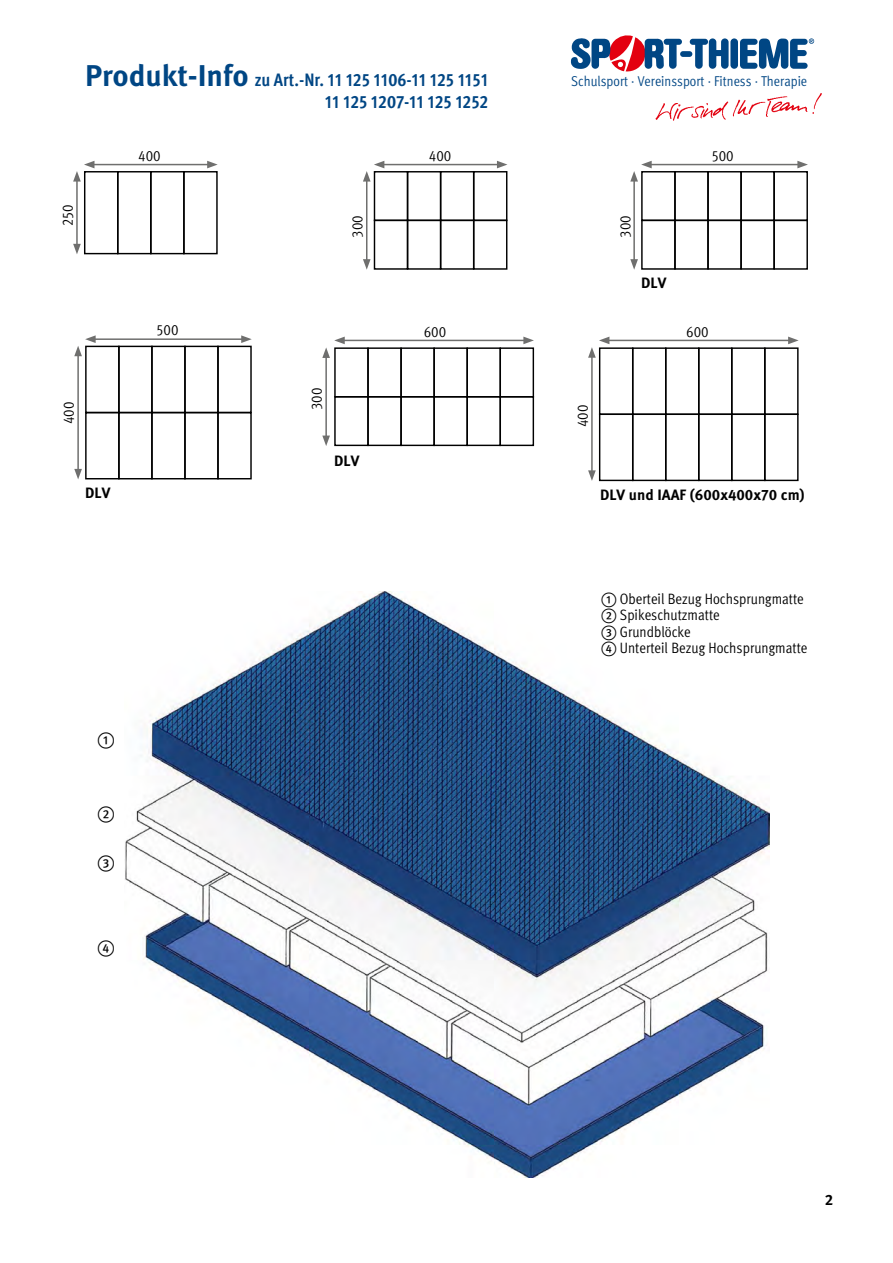
<style>
.page{position:relative;width:893px;height:1263px;background:#fff}
.page>*{position:absolute;margin:0;border:0;box-sizing:border-box;transform-origin:0 0}
.t1{font:700 condensed 18px/21.6px "Meta Pro";color:#004684;text-align:right}
.t2{font:16.5px "European Pi One";color:#000}
.t3{font:15px/16.5px "Meta Pro Cond Norm";color:#000}
.t4{font:700 15px "Meta Pro";color:#000}
.t5{font:14.25px "Meta Pro Cond Norm";color:#004684}
.s1{font-stretch:normal;font-size:30px}
.s2{font-family:"European Pi One"}
</style>
<div class="page">
<img style="left:655px;top:93px;width:167px;height:28px">
<div style="left:680px;top:51px;width:12px;height:6px;background:#004684;border-radius:3px"></div>
<div style="left:730px;top:38px;width:8px;height:31px;background:#004684;border-radius:4px"></div>
<svg style="left:690px;top:38px;width:39px;height:31px"></svg>
<svg style="left:740px;top:38px;width:74px;height:31px"></svg>
<svg style="left:571px;top:35px;width:111px;height:36px"></svg>
<img style="left:125px;top:591px;width:644px;height:587px">
<hr style="left:92px;top:164px;width:117px;height:1px;background:#6f6f6e">
<svg style="left:207px;top:161px;width:11px;height:7px"></svg>
<hr style="left:76px;top:179px;width:2px;height:67px;background:#6f6f6e">
<svg style="left:73px;top:244px;width:8px;height:10px"></svg>
<svg style="left:73px;top:161px;width:21px;height:21px"></svg>
<div style="left:84px;top:171px;width:34px;height:83px;border:1px solid #000"></div>
<div style="left:150px;top:171px;width:35px;height:83px;border:1px solid #000"></div>
<div style="left:117px;top:171px;width:35px;height:83px;border:1px solid #000"></div>
<div style="left:183px;top:171px;width:35px;height:83px;border:1px solid #000"></div>
<hr style="left:382px;top:164px;width:117px;height:1px;background:#6f6f6e">
<svg style="left:497px;top:161px;width:10px;height:7px"></svg>
<hr style="left:366px;top:179px;width:1px;height:82px;background:#6f6f6e">
<svg style="left:363px;top:259px;width:8px;height:11px"></svg>
<svg style="left:363px;top:161px;width:21px;height:21px"></svg>
<div style="left:374px;top:171px;width:34px;height:50px;border:1px solid #000"></div>
<div style="left:374px;top:220px;width:34px;height:50px;border:1px solid #000"></div>
<div style="left:440px;top:171px;width:34px;height:50px;border:1px solid #000"></div>
<div style="left:440px;top:220px;width:34px;height:50px;border:1px solid #000"></div>
<div style="left:407px;top:171px;width:34px;height:50px;border:1px solid #000"></div>
<div style="left:407px;top:220px;width:34px;height:50px;border:1px solid #000"></div>
<div style="left:473px;top:171px;width:34px;height:50px;border:1px solid #000"></div>
<div style="left:473px;top:220px;width:34px;height:50px;border:1px solid #000"></div>
<hr style="left:649px;top:164px;width:151px;height:1px;background:#6f6f6e">
<svg style="left:797px;top:161px;width:11px;height:7px"></svg>
<hr style="left:633px;top:179px;width:2px;height:82px;background:#6f6f6e">
<svg style="left:630px;top:259px;width:8px;height:11px"></svg>
<svg style="left:630px;top:161px;width:22px;height:21px"></svg>
<div style="left:641px;top:171px;width:35px;height:50px;border:1px solid #000"></div>
<div style="left:641px;top:220px;width:35px;height:50px;border:1px solid #000"></div>
<div style="left:707px;top:171px;width:35px;height:50px;border:1px solid #000"></div>
<div style="left:707px;top:220px;width:35px;height:50px;border:1px solid #000"></div>
<div style="left:674px;top:171px;width:35px;height:50px;border:1px solid #000"></div>
<div style="left:674px;top:220px;width:35px;height:50px;border:1px solid #000"></div>
<div style="left:740px;top:171px;width:35px;height:50px;border:1px solid #000"></div>
<div style="left:773px;top:171px;width:35px;height:50px;border:1px solid #000"></div>
<div style="left:740px;top:220px;width:35px;height:50px;border:1px solid #000"></div>
<div style="left:773px;top:220px;width:35px;height:50px;border:1px solid #000"></div>
<hr style="left:342px;top:340px;width:184px;height:1px;background:#6f6f6e">
<svg style="left:523px;top:337px;width:11px;height:7px"></svg>
<hr style="left:325px;top:356px;width:2px;height:82px;background:#6f6f6e">
<svg style="left:322px;top:436px;width:8px;height:10px"></svg>
<svg style="left:322px;top:337px;width:23px;height:21px"></svg>
<div style="left:334px;top:347px;width:35px;height:50px;border:1px solid #000"></div>
<div style="left:334px;top:396px;width:35px;height:50px;border:1px solid #000"></div>
<div style="left:400px;top:347px;width:35px;height:50px;border:1px solid #000"></div>
<div style="left:400px;top:396px;width:35px;height:50px;border:1px solid #000"></div>
<div style="left:367px;top:347px;width:35px;height:50px;border:1px solid #000"></div>
<div style="left:367px;top:396px;width:35px;height:50px;border:1px solid #000"></div>
<div style="left:433px;top:347px;width:35px;height:50px;border:1px solid #000"></div>
<div style="left:466px;top:347px;width:35px;height:50px;border:1px solid #000"></div>
<div style="left:500px;top:347px;width:34px;height:50px;border:1px solid #000"></div>
<div style="left:433px;top:396px;width:35px;height:50px;border:1px solid #000"></div>
<div style="left:466px;top:396px;width:35px;height:50px;border:1px solid #000"></div>
<div style="left:500px;top:396px;width:34px;height:50px;border:1px solid #000"></div>
<hr style="left:93px;top:338px;width:151px;height:2px;background:#6f6f6e">
<svg style="left:241px;top:335px;width:11px;height:8px"></svg>
<hr style="left:77px;top:354px;width:2px;height:117px;background:#6f6f6e">
<svg style="left:74px;top:469px;width:8px;height:10px"></svg>
<svg style="left:74px;top:335px;width:22px;height:21px"></svg>
<div style="left:85px;top:346px;width:35px;height:67px;border:1px solid #000"></div>
<div style="left:118px;top:346px;width:35px;height:67px;border:1px solid #000"></div>
<div style="left:151px;top:346px;width:35px;height:67px;border:1px solid #000"></div>
<div style="left:184px;top:346px;width:35px;height:67px;border:1px solid #000"></div>
<div style="left:217px;top:346px;width:35px;height:67px;border:1px solid #000"></div>
<div style="left:85px;top:412px;width:35px;height:67px;border:1px solid #000"></div>
<div style="left:118px;top:412px;width:35px;height:67px;border:1px solid #000"></div>
<div style="left:151px;top:412px;width:35px;height:67px;border:1px solid #000"></div>
<div style="left:184px;top:412px;width:35px;height:67px;border:1px solid #000"></div>
<div style="left:217px;top:412px;width:35px;height:67px;border:1px solid #000"></div>
<hr style="left:607px;top:340px;width:183px;height:1px;background:#6f6f6e">
<svg style="left:788px;top:337px;width:11px;height:7px"></svg>
<hr style="left:591px;top:355px;width:2px;height:118px;background:#6f6f6e">
<svg style="left:588px;top:470px;width:8px;height:11px"></svg>
<svg style="left:588px;top:337px;width:21px;height:21px"></svg>
<div style="left:599px;top:347px;width:34px;height:68px;border:1px solid #000"></div>
<div style="left:632px;top:347px;width:34px;height:68px;border:1px solid #000"></div>
<div style="left:665px;top:347px;width:34px;height:68px;border:1px solid #000"></div>
<div style="left:698px;top:347px;width:34px;height:68px;border:1px solid #000"></div>
<div style="left:731px;top:347px;width:34px;height:68px;border:1px solid #000"></div>
<div style="left:764px;top:347px;width:35px;height:68px;border:1px solid #000"></div>
<div style="left:599px;top:414px;width:34px;height:67px;border:1px solid #000"></div>
<div style="left:632px;top:414px;width:34px;height:67px;border:1px solid #000"></div>
<div style="left:665px;top:414px;width:34px;height:67px;border:1px solid #000"></div>
<div style="left:698px;top:414px;width:34px;height:67px;border:1px solid #000"></div>
<div style="left:731px;top:414px;width:34px;height:67px;border:1px solid #000"></div>
<div style="left:764px;top:414px;width:35px;height:67px;border:1px solid #000"></div>
<p class="t1" style="left:85px;top:68px;width:405px"><span class="s1">Produkt-Info</span> zu Art.-Nr. 11 125 1106-11 125 1151<br>11 125 1207-11 125 1252</p>
<p class="t3" style="left:138px;top:146px;width:24px">400</p>
<p class="t3" style="left:429px;top:146px;width:24px">400</p>
<p class="t3" style="left:58px;top:226px;width:23px;rotate:-90deg">250</p>
<p class="t3" style="left:348px;top:238px;width:24px;rotate:-90deg">300</p>
<p class="t3" style="left:59px;top:424px;width:24px;rotate:-90deg">400</p>
<p class="t4" style="left:85px;top:481px;width:27px">DLV</p>
<p class="t3" style="left:157px;top:321px;width:23px">500</p>
<p class="t3" style="left:308px;top:410px;width:24px;rotate:-90deg">300</p>
<p class="t4" style="left:334px;top:449px;width:27px">DLV</p>
<p class="t3" style="left:424px;top:322px;width:24px">600</p>
<p class="t2" style="left:98px;top:731px;width:18px">A</p>
<p class="t2" style="left:98px;top:806px;width:18px">B</p>
<p class="t2" style="left:98px;top:855px;width:18px">C</p>
<p class="t2" style="left:98px;top:939px;width:18px">D</p>
<p class="t5" style="left:571px;top:71px;width:238px">Schulsport · Vereinssport · Fitness · Therapie</p>
<p class="t3" style="left:712px;top:146px;width:23px">500</p>
<p class="t3" style="left:616px;top:238px;width:24px;rotate:-90deg">300</p>
<p class="t4" style="left:641px;top:271px;width:27px">DLV</p>
<p class="t3" style="left:686px;top:322px;width:24px">600</p>
<p class="t3" style="left:573px;top:427px;width:24px;rotate:-90deg">400</p>
<p class="t4" style="left:600px;top:483px;width:206px">DLV und IAAF (600x400x70 cm)</p>
<p class="t3" style="left:602px;top:589px;width:207px"><span class="s2">A</span> Oberteil Bezug Hochsprungmatte<br><span class="s2">B</span> Spikeschutzmatte<br><span class="s2">C</span> Grundblöcke<br><span class="s2">D</span> Unterteil Bezug Hochsprungmatte</p>
<p class="t4" style="left:825px;top:1188px;width:10px">2</p>
</div>
